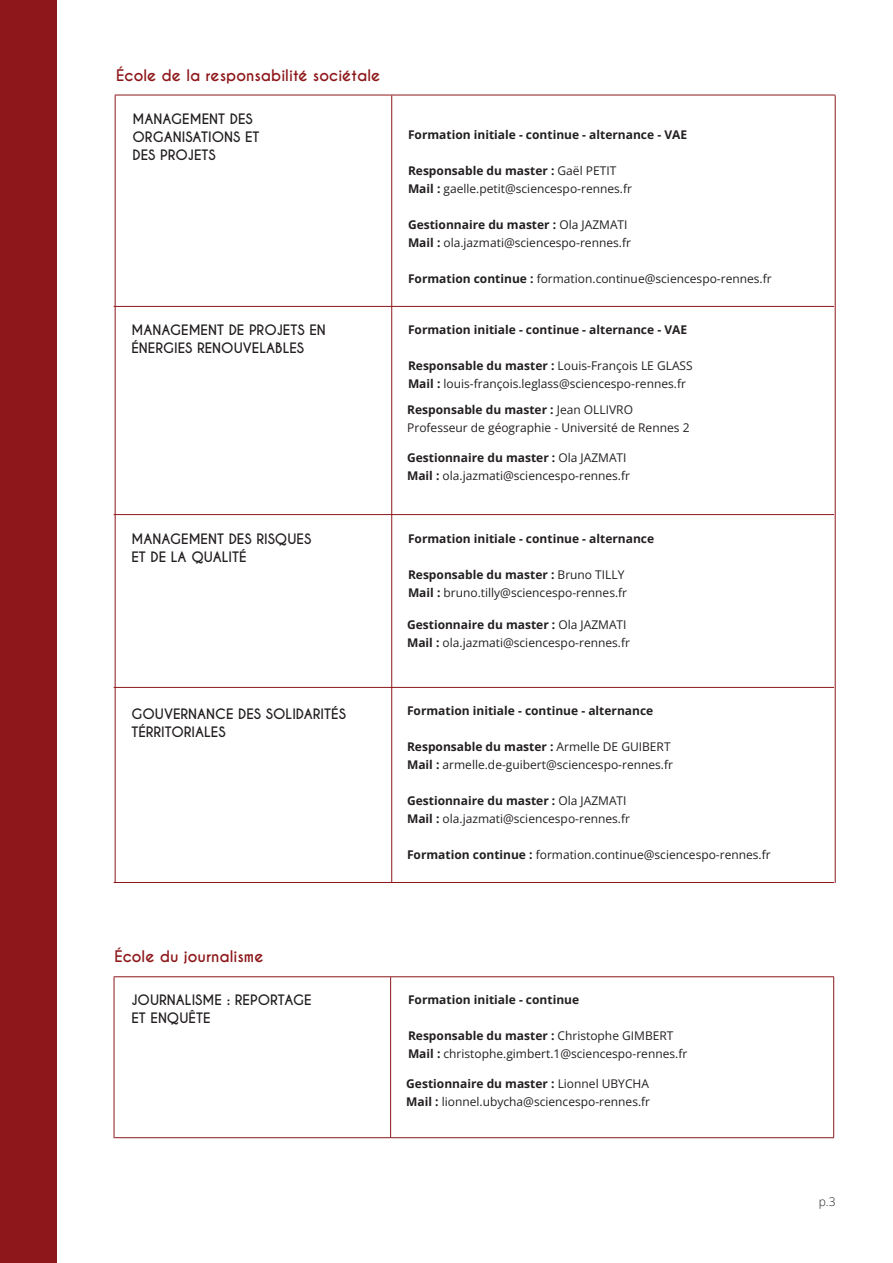
<style>
.page{position:relative;width:893px;height:1263px;background:#fff}
.page>*{position:absolute;margin:0;border:0;box-sizing:border-box;transform-origin:0 0}
.t1{font:700 15px "Caviar Dreams";color:#8d171a}
.t2{font:700 13.5px/18px "Caviar Dreams";color:#231f20}
.t3{font:12px "Open Sans";color:#231f20}
.t4{font:700 12px "Open Sans";color:#231f20}
.t5{font:300 12px "Open Sans";color:#231f20}
.s1{font-weight:400}
.s2{font-weight:700}
</style>
<div class="page">
<div style="left:0;top:0;width:57px;height:1263px;background:#8d171a"></div>
<hr style="left:391px;top:95px;width:1px;height:788px;background:#8d171a">
<hr style="left:114px;top:306px;width:720px;height:1px;background:#8d171a">
<hr style="left:114px;top:514px;width:720px;height:1px;background:#8d171a">
<hr style="left:114px;top:687px;width:720px;height:1px;background:#8d171a">
<hr style="left:114px;top:882px;width:720px;height:1px;background:#8d171a">
<hr style="left:115px;top:95px;width:720px;height:1px;background:#8d171a">
<hr style="left:835px;top:95px;width:1px;height:788px;background:#8d171a">
<hr style="left:115px;top:95px;width:1px;height:788px;background:#8d171a">
<hr style="left:390px;top:977px;width:1px;height:160px;background:#8d171a">
<hr style="left:114px;top:1137px;width:720px;height:1px;background:#8d171a">
<hr style="left:114px;top:976px;width:720px;height:1px;background:#8d171a">
<hr style="left:833px;top:977px;width:1px;height:160px;background:#8d171a">
<hr style="left:114px;top:977px;width:1px;height:160px;background:#8d171a">
<p class="t1" style="left:116px;top:66px;width:266px">École de la responsabilité sociétale</p>
<p class="t2" style="left:133px;top:110px;width:128px">MANAGEMENT DES<br>ORGANISATIONS ET<br>DES PROJETS</p>
<p class="t2" style="left:131px;top:321px;width:196px">MANAGEMENT DE PROJETS EN<br>ÉNERGIES RENOUVELABLES</p>
<p class="t2" style="left:131px;top:530px;width:181px">MANAGEMENT DES RISQUES<br>ET DE LA QUALITÉ</p>
<p class="t2" style="left:131px;top:705px;width:216px">GOUVERNANCE DES SOLIDARITÉS<br>TÉRRITORIALES</p>
<p class="t4" style="left:408px;top:126px;width:281px">Formation initiale - continue - alternance - VAE</p>
<p class="t4" style="left:408px;top:162px;width:210px">Responsable du master : <span class="s1">Gaël PETIT</span></p>
<p class="t3" style="left:408px;top:180px;width:226px"><span class="s2">Mail :</span> gaelle.petit@sciencespo-rennes.fr</p>
<p class="t4" style="left:408px;top:216px;width:221px">Gestionnaire du master : <span class="s1">Ola JAZMATI</span></p>
<p class="t3" style="left:408px;top:234px;width:224px"><span class="s2">Mail :</span> ola.jazmati@sciencespo-rennes.fr</p>
<p class="t3" style="left:408px;top:270px;width:365px"><span class="s2">Formation continue :</span> formation.continue@sciencespo-rennes.fr</p>
<p class="t4" style="left:408px;top:321px;width:281px">Formation initiale - continue - alternance - VAE</p>
<p class="t3" style="left:408px;top:357px;width:286px"><span class="s2">Responsable du master :</span> Louis-François LE GLASS</p>
<p class="t3" style="left:408px;top:375px;width:279px"><span class="s2">Mail :</span> louis-françois.leglass@sciencespo-rennes.fr</p>
<p class="t4" style="left:407px;top:401px;width:227px">Responsable du master : <span class="s1">Jean OLLIVRO</span></p>
<p class="t3" style="left:407px;top:419px;width:284px">Professeur de géographie - Université de Rennes 2</p>
<p class="t4" style="left:407px;top:450px;width:221px">Gestionnaire du master : <span class="s1">Ola JAZMATI</span></p>
<p class="t3" style="left:407px;top:468px;width:224px"><span class="s2">Mail :</span> ola.jazmati@sciencespo-rennes.fr</p>
<p class="t4" style="left:408px;top:530px;width:248px">Formation initiale - continue - alternance</p>
<p class="t4" style="left:408px;top:566px;width:218px">Responsable du master : <span class="s1">Bruno TILLY</span></p>
<p class="t3" style="left:408px;top:584px;width:221px"><span class="s2">Mail :</span> bruno.tilly@sciencespo-rennes.fr</p>
<p class="t4" style="left:407px;top:616px;width:221px">Gestionnaire du master : <span class="s1">Ola JAZMATI</span></p>
<p class="t3" style="left:407px;top:634px;width:224px"><span class="s2">Mail :</span> ola.jazmati@sciencespo-rennes.fr</p>
<p class="t4" style="left:407px;top:702px;width:248px">Formation initiale - continue - alternance</p>
<p class="t4" style="left:407px;top:738px;width:265px">Responsable du master : <span class="s1">Armelle DE GUIBERT</span></p>
<p class="t3" style="left:407px;top:756px;width:267px"><span class="s2">Mail :</span> armelle.de-guibert@sciencespo-rennes.fr</p>
<p class="t4" style="left:407px;top:792px;width:221px">Gestionnaire du master : <span class="s1">Ola JAZMATI</span></p>
<p class="t3" style="left:407px;top:810px;width:224px"><span class="s2">Mail :</span> ola.jazmati@sciencespo-rennes.fr</p>
<p class="t3" style="left:407px;top:846px;width:365px"><span class="s2">Formation continue :</span> formation.continue@sciencespo-rennes.fr</p>
<p class="t1" style="left:114px;top:947px;width:151px">École du journalisme</p>
<p class="t2" style="left:131px;top:991px;width:182px">JOURNALISME : REPORTAGE<br>ET ENQUÊTE</p>
<p class="t4" style="left:408px;top:991px;width:173px">Formation initiale - continue</p>
<p class="t4" style="left:408px;top:1027px;width:267px">Responsable du master : <span class="s1">Christophe GIMBERT</span></p>
<p class="t3" style="left:408px;top:1045px;width:281px"><span class="s2">Mail :</span> christophe.gimbert.1@sciencespo-rennes.fr</p>
<p class="t4" style="left:406px;top:1075px;width:244px">Gestionnaire du master : <span class="s1">Lionnel UBYCHA</span></p>
<p class="t3" style="left:406px;top:1093px;width:245px"><span class="s2">Mail :</span> lionnel.ubycha@sciencespo-rennes.fr</p>
<p class="t5" style="left:819px;top:1193px;width:18px">p.3</p>
</div>
